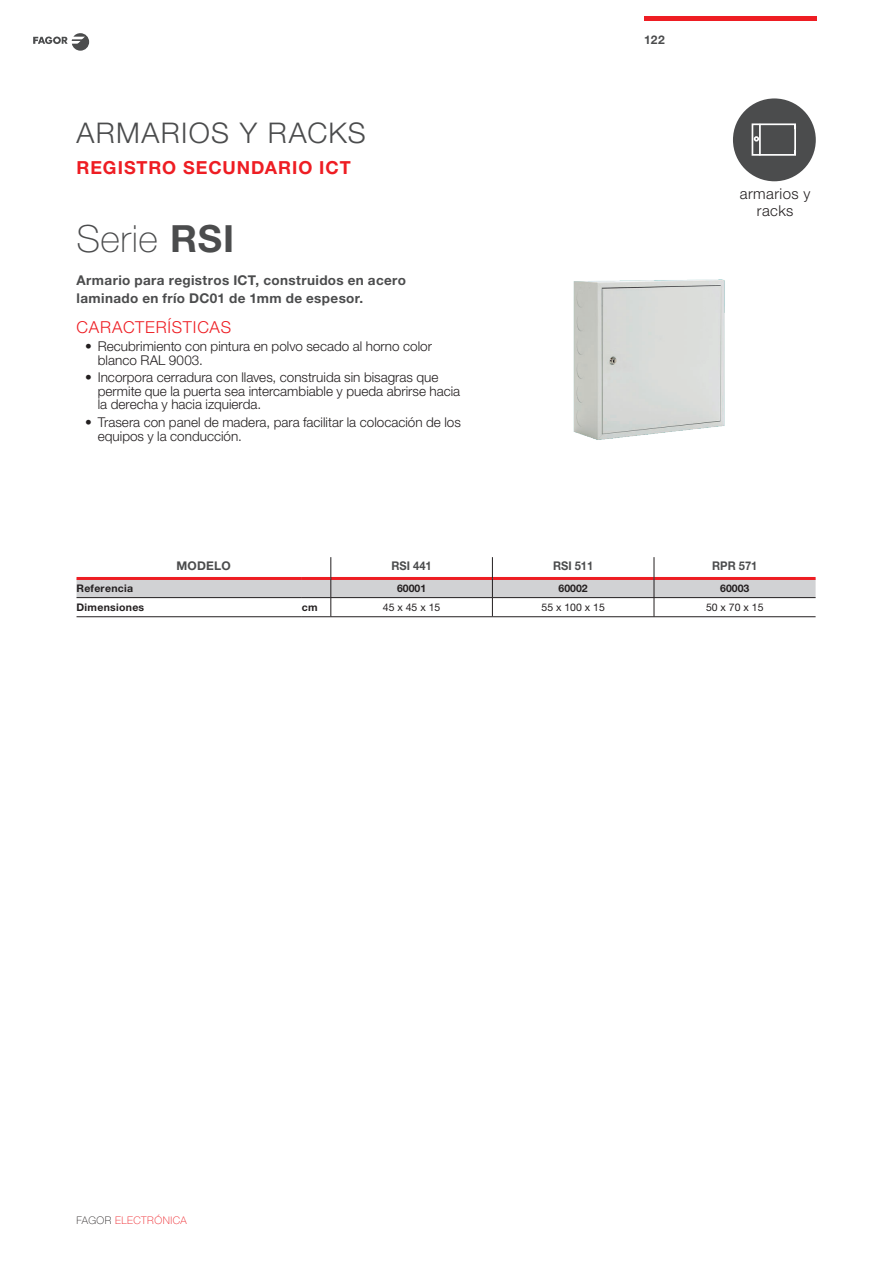
<style>
.page{position:relative;width:893px;height:1263px;background:#fff}
.page>*{position:absolute;margin:0;border:0;box-sizing:border-box;transform-origin:0 0}
.t1{font:100 37.5px "Helvetica Neue LT Std";letter-spacing:.015em;color:#4b4c4d}
.t2{font:300 28.5px "Helvetica Neue LT Std";letter-spacing:.045em;color:#4b4c4d}
.t3{font:700 18px "Helvetica Neue LT Std";letter-spacing:.05em;color:#ee1d23}
.t4{font:300 16.5px "Helvetica Neue LT Std";letter-spacing:.045em;color:#ee1d23}
.t5{font:300 15px/16.5px "Helvetica Neue LT Std";letter-spacing:.025em;color:#231f20;text-align:center}
.t6{font:300 13.5px/13.5px "Helvetica Neue LT Std";color:#231f20}
.t7{font:700 13.5px/18px "Helvetica Neue LT Std";letter-spacing:.03em;color:#4b4c4d}
.t8{font:700 12px "Helvetica Neue LT Std";color:#4b4c4d;scale:.93 1}
.t9{font:700 12px "Helvetica Neue LT Std";color:#4b4c4d}
.t10{font:700 10.5px "Helvetica Neue LT Std";letter-spacing:.025em;color:#231f20}
.t11{font:10.5px "Helvetica Neue LT Std";color:#231f20}
.t12{font:100 10.5px "Helvetica Neue LT Std";letter-spacing:.045em;color:#ee1d23}
.s1{font-weight:700}
.s2{color:#231f20}
</style>
<div class="page">
<svg style="left:33px;top:33px;width:56px;height:18px"></svg>
<hr style="left:644px;top:16px;width:172px;height:4px;background:#ee1d23">
<div style="left:733px;top:98px;width:83px;height:83px;background:#4b4c4d;border-radius:50%"></div>
<svg style="left:751px;top:123px;width:45px;height:33px"></svg>
<svg style="left:77px;top:557px;width:739px;height:60px"></svg>
<hr style="left:331px;top:616px;width:161px;height:1px;background:#231f20">
<hr style="left:492px;top:616px;width:162px;height:1px;background:#231f20">
<img style="left:573px;top:279px;width:152px;height:161px">
<p class="t2" style="left:77px;top:116px;width:291px">ARMARIOS Y RACKS</p>
<p class="t3" style="left:77px;top:156px;width:276px">REGISTRO SECUNDARIO ICT</p>
<p class="t1" style="left:77px;top:217px;width:159px">Serie <span class="s1">RSI</span></p>
<p class="t7" style="left:77px;top:271px;width:331px">Armario para registros ICT, construidos en acero laminado en frío DC01 de 1mm de espesor.</p>
<p class="t4" style="left:77px;top:317px;width:156px">CARACTERÍSTICAS</p>
<p class="t6" style="left:98px;top:339px;width:336px;text-indent:-13px">• Recubrimiento con pintura en polvo secado al horno color blanco RAL 9003.</p>
<p class="t6" style="left:98px;top:370px;width:364px;text-indent:-13px">• Incorpora cerradura con llaves, construida sin bisagras que permite que la puerta sea intercambiable y pueda abrirse hacia la derecha y hacia izquierda.</p>
<p class="t6" style="left:98px;top:415px;width:365px;text-indent:-13px">• Trasera con panel de madera, para facilitar la colocación de los equipos y la conducción.</p>
<p class="t9" style="left:644px;top:32px;width:22px">122</p>
<p class="t5" style="left:740px;top:185px;width:72px">armarios y racks</p>
<p class="t9" style="left:176px;top:558px;width:56px">MODELO</p>
<p class="t8" style="left:391px;top:558px;width:45px">RSI 441</p>
<p class="t8" style="left:553px;top:558px;width:45px">RSI 511</p>
<p class="t8" style="left:712px;top:558px;width:50px">RPR 571</p>
<p class="t10" style="left:77px;top:581px;width:58px">Referencia</p>
<p class="t10" style="left:397px;top:581px;width:31px">60001</p>
<p class="t10" style="left:559px;top:581px;width:31px">60002</p>
<p class="t10" style="left:720px;top:581px;width:31px">60003</p>
<p class="t10" style="left:77px;top:601px;width:69px">Dimensiones</p>
<p class="t10" style="left:302px;top:601px;width:17px">cm</p>
<p class="t11" style="left:383px;top:601px;width:59px">45 x 45 x 15</p>
<p class="t11" style="left:541px;top:601px;width:65px">55 x 100 x 15</p>
<p class="t11" style="left:706px;top:601px;width:59px">50 x 70 x 15</p>
<p class="t12" style="left:77px;top:1214px;width:112px"><span class="s2">FAGOR</span> ELECTRÓNICA</p>
</div>
